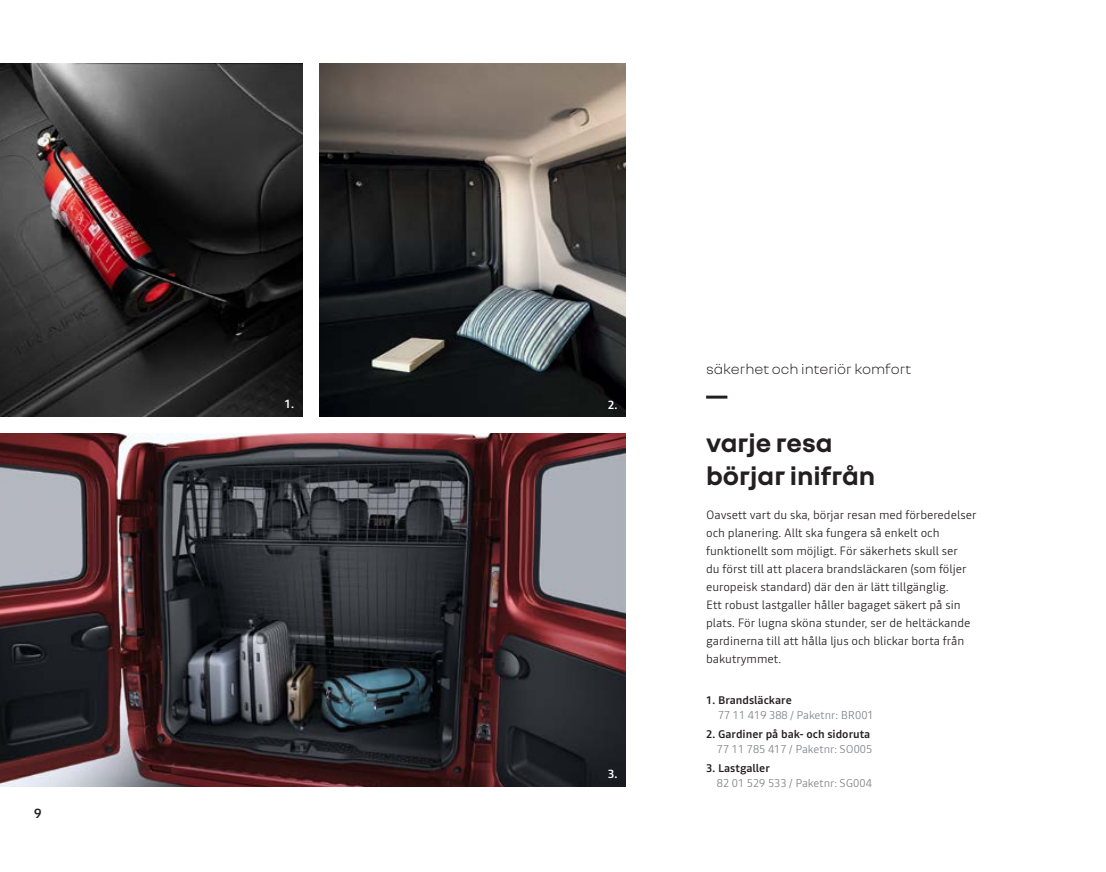
<style>
.page{position:relative;width:1106px;height:872px;background:#fff}
.page>*{position:absolute;margin:0;border:0;box-sizing:border-box;transform-origin:0 0}
.t1{font:700 27px/33px "Nouvel R";color:#231f20}
.t2{font:300 15px "Nouvel R";color:#231f20}
.t3{font:500 13.5px "Read";color:#231f20}
.t4{font:300 12px/18px "Read";color:#231f20}
.t5{font:500 12px "Read";color:#fff}
.t6{font:300 11.25px "Read";color:#808285}
.t7{font:500 11.25px "Read";color:#231f20}
</style>
<div class="page">
<img style="left:319px;top:64px;width:306px;height:353px">
<img style="left:0;top:64px;width:302px;height:353px">
<img style="left:0;top:434px;width:625px;height:353px">
<hr style="left:706px;top:395px;width:21px;height:3px;background:#231f20">
<p class="t3" style="left:34px;top:803px;width:9px">9</p>
<p class="t5" style="left:284px;top:396px;width:11px">1.</p>
<p class="t5" style="left:607px;top:396px;width:11px">2.</p>
<p class="t5" style="left:607px;top:765px;width:11px">3.</p>
<p class="t2" style="left:706px;top:360px;width:206px">säkerhet och interiör komfort</p>
<h1 class="t1" style="left:706px;top:424px;width:171px">varje resa börjar inifrån</h1>
<p class="t4" style="left:706px;top:505px;width:272px">Oavsett vart du ska, börjar resan med förberedelser och planering. Allt ska fungera så enkelt och funktionellt som möjligt. För säkerhets skull ser<br>du först till att placera brandsläckaren (som följer europeisk standard) där den är lätt tillgänglig.<br>Ett robust lastgaller håller bagaget säkert på sin plats. För lugna sköna stunder, ser de heltäckande gardinerna till att hålla ljus och blickar borta från bakutrymmet.</p>
<p class="t7" style="left:706px;top:691px;width:87px">1. Brandsläckare</p>
<p class="t6" style="left:718px;top:707px;width:157px">77 11 419 388 / Paketnr: BR001</p>
<p class="t7" style="left:706px;top:726px;width:166px">2. Gardiner på bak- och sidoruta</p>
<p class="t6" style="left:717px;top:741px;width:157px">77 11 785 417 / Paketnr: SO005</p>
<p class="t7" style="left:706px;top:760px;width:65px">3. Lastgaller</p>
<p class="t6" style="left:717px;top:775px;width:156px">82 01 529 533 / Paketnr: SG004</p>
</div>
